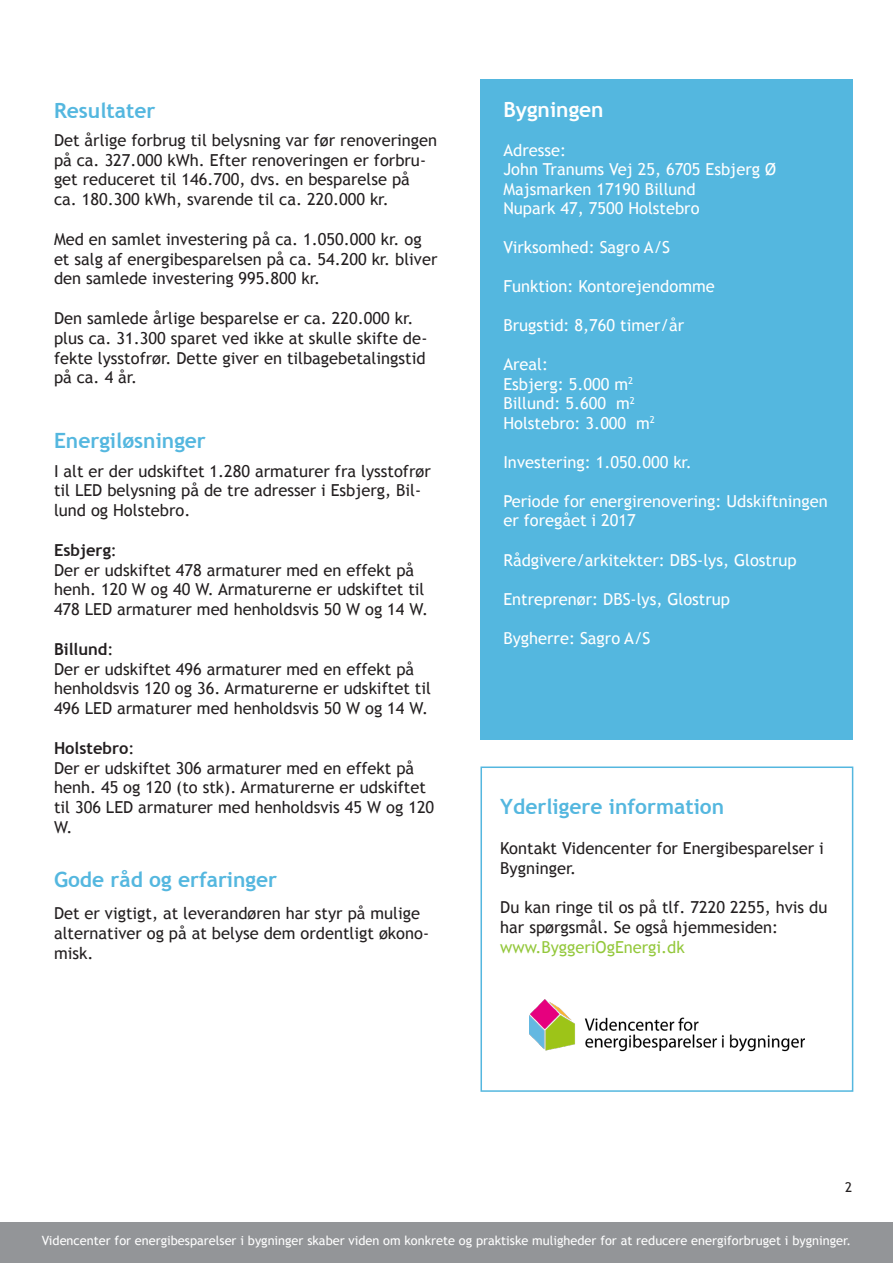
<style>
.page{position:relative;width:893px;height:1263px;background:#fff}
.page>*{position:absolute;margin:0;border:0;box-sizing:border-box;transform-origin:0 0}
.t1{font:700 21px "Trebuchet MS";color:#54b7df}
.t2{font:700 21px "Trebuchet MS";color:#fff}
.t3{font:16.5px/19.8px "Trebuchet MS";color:#231f20}
.t4{font:16.5px/19.5px "Trebuchet MS";color:#fff}
.t5{font:700 16.5px "Trebuchet MS";color:#231f20}
.t6{font:16.5px "Trebuchet MS";color:#94c83c}
.t7{font:13.5px "Trebuchet MS";color:#231f20}
.t8{font:12.75px "Trebuchet MS";color:#fff}
.s1{font-weight:400}
</style>
<div class="page">
<div style="left:0;top:1222px;width:893px;height:41px;background:#939598"></div>
<div style="left:480px;top:80px;width:373px;height:660px;background:#54b7df"></div>
<div style="left:480px;top:766px;width:373px;height:326px;border:2px solid #54b7df"></div>
<img style="left:530px;top:999px;width:274px;height:53px">
<p class="t1" style="left:54px;top:97px;width:103px">Resultater</p>
<p class="t3" style="left:54px;top:130px;width:385px">Det årlige forbrug til belysning var før renoveringen på ca. 327.000 kWh. Efter renoveringen er forbru&shy;get reduceret til 146.700, dvs. en besparelse på<br>ca. 180.300 kWh, svarende til ca. 220.000 kr.</p>
<p class="t3" style="left:54px;top:229px;width:385px">Med en samlet investering på ca. 1.050.000 kr. og et salg af energibesparelsen på ca. 54.200 kr. bliver den samlede investering 995.800 kr.</p>
<p class="t3" style="left:54px;top:309px;width:375px">Den samlede årlige besparelse er ca. 220.000 kr. plus ca. 31.300 sparet ved ikke at skulle skifte de&shy;fekte lysstofrør. Dette giver en tilbagebetalingstid på ca. 4 år.</p>
<p class="t1" style="left:54px;top:428px;width:153px">Energiløsninger</p>
<p class="t3" style="left:54px;top:461px;width:378px">I alt er der udskiftet 1.280 armaturer fra lysstofrør til LED belysning på de tre adresser i Esbjerg, Bil&shy;lund og Holstebro.</p>
<p class="t5" style="left:54px;top:540px;width:65px">Esbjerg<span class="s1">:</span></p>
<p class="t3" style="left:54px;top:560px;width:376px">Der er udskiftet 478 armaturer med en effekt på henh. 120 W og 40 W. Armaturerne er udskiftet til<br>478 LED armaturer med henholdsvis 50 W og 14 W.</p>
<p class="t5" style="left:54px;top:639px;width:61px">Billund<span class="s1">:</span></p>
<p class="t3" style="left:54px;top:659px;width:378px">Der er udskiftet 496 armaturer med en effekt på henholdsvis 120 og 36. Armaturerne er udskiftet til<br>496 LED armaturer med henholdsvis 50 W og 14 W.</p>
<p class="t5" style="left:54px;top:738px;width:82px">Holstebro<span class="s1">:</span></p>
<p class="t3" style="left:54px;top:758px;width:382px">Der er udskiftet 306 armaturer med en effekt på henh. 45 og 120 (to stk). Armaturerne er udskiftet til 306 LED armaturer med henholdsvis 45 W og 120<br>W.</p>
<p class="t1" style="left:54px;top:866px;width:225px">Gode råd og erfaringer</p>
<p class="t3" style="left:54px;top:903px;width:377px">Det er vigtigt, at leverandøren har styr på mulige alternativer og på at belyse dem ordentligt økono&shy;misk.</p>
<p class="t2" style="left:503px;top:96px;width:102px">Bygningen</p>
<p class="t4" style="left:503px;top:141px;width:64px">Adresse:</p>
<p class="t4" style="left:503px;top:160px;width:274px">John Tranums Vej 25, 6705 Esbjerg Ø</p>
<p class="t4" style="left:503px;top:180px;width:194px">Majsmarken 17190 Billund</p>
<p class="t4" style="left:503px;top:199px;width:198px">Nupark 47, 7500 Holstebro</p>
<p class="t4" style="left:503px;top:238px;width:168px">Virksomhed: Sagro A/S</p>
<p class="t4" style="left:503px;top:277px;width:213px">Funktion: Kontorejendomme</p>
<p class="t4" style="left:503px;top:316px;width:182px">Brugstid: 8,760 timer/år</p>
<p class="t4" style="left:503px;top:355px;width:46px">Areal:</p>
<p class="t4" style="left:503px;top:375px;width:131px">Esbjerg: 5.000 m<sup>2</sup></p>
<p class="t4" style="left:503px;top:394px;width:133px">Billund: 5.600 m<sup>2</sup></p>
<p class="t4" style="left:503px;top:414px;width:153px">Holstebro: 3.000 m<sup>2</sup></p>
<p class="t4" style="left:503px;top:453px;width:190px">Investering: 1.050.000 kr.</p>
<p class="t4" style="left:503px;top:492px;width:326px">Periode for energirenovering: Udskiftningen er foregået i 2017</p>
<p class="t4" style="left:503px;top:550px;width:295px">Rådgivere/arkitekter: DBS-lys, Glostrup</p>
<p class="t4" style="left:503px;top:589px;width:228px">Entreprenør: DBS-lys, Glostrup</p>
<p class="t4" style="left:503px;top:628px;width:149px">Bygherre: Sagro A/S</p>
<p class="t1" style="left:500px;top:794px;width:225px">Yderligere information</p>
<p class="t3" style="left:500px;top:838px;width:325px">Kontakt Videncenter for Energibesparelser i</p>
<p class="t3" style="left:500px;top:858px;width:78px">Bygninger.</p>
<p class="t3" style="left:500px;top:898px;width:329px">Du kan ringe til os på tlf. 7220 2255, hvis du har spørgsmål. Se også hjemmesiden:</p>
<p class="t6" style="left:500px;top:937px;width:186px">www.ByggeriOgEnergi.dk</p>
<p class="t7" style="left:845px;top:1179px;width:9px">2</p>
<p class="t8" style="left:42px;top:1233px;width:811px">Videncenter for energibesparelser i bygninger skaber viden om konkrete og praktiske muligheder for at reducere energiforbruget i bygninger.</p>
</div>
